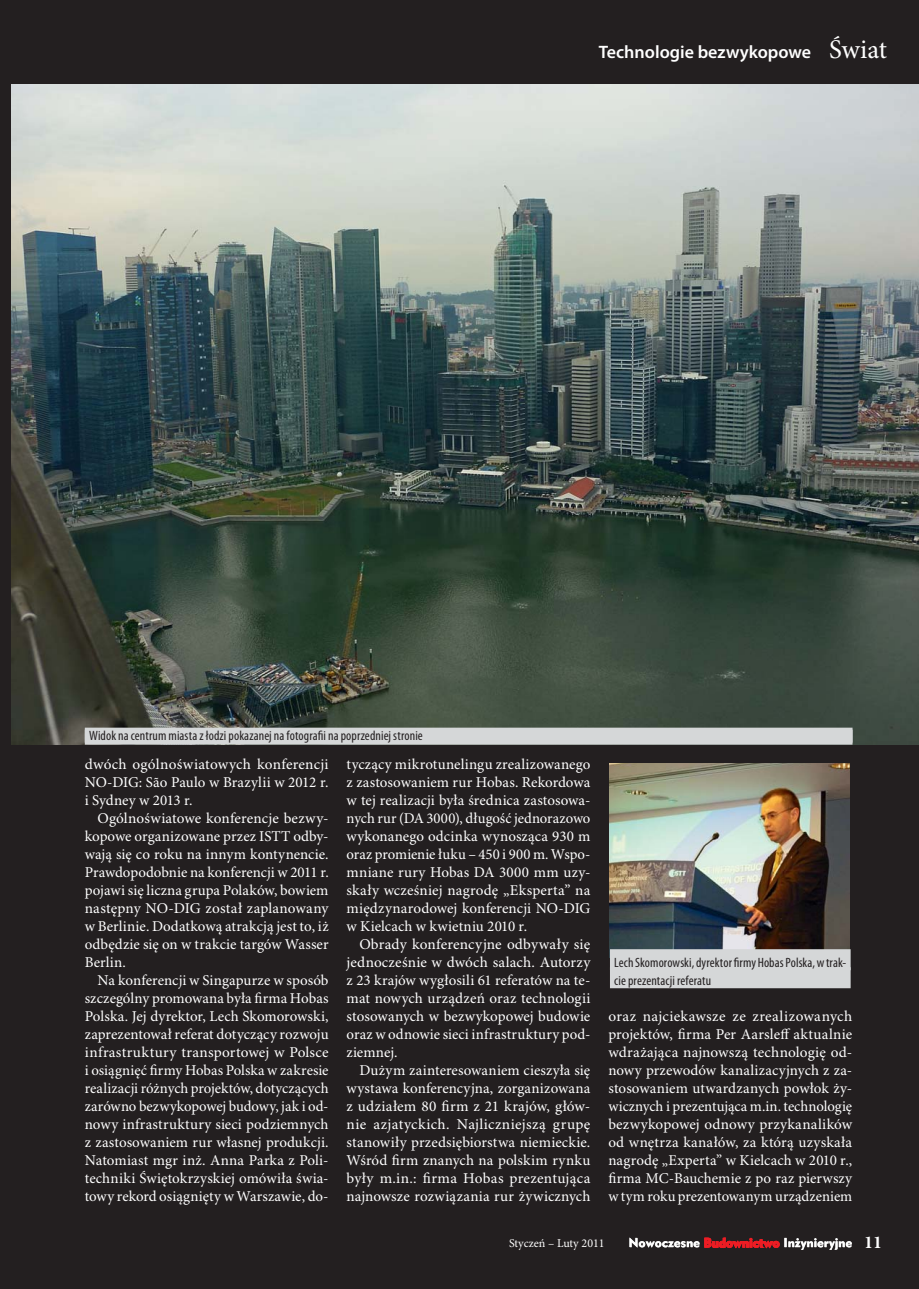
<style>
.page{position:relative;width:919px;height:1289px;background:#fff}
.page>*{position:absolute;margin:0;border:0;box-sizing:border-box;transform-origin:0 0}
.t1{font:600 18px "Myriad Pro";color:#fff}
.t2{font:15px/18px "Minion Pro";color:#fff;text-align:justify}
.t3{font:condensed 13.5px/18px "Myriad Pro";letter-spacing:.01em;color:#231f20}
.t4{font:12px "Geometr 415 Blk PL";color:#fff}
.t5{font:12px "Minion Pro";color:#fff}
.s1{font-family:"Minion Pro";font-weight:400;font-size:27px}
.s2{color:#ed1c24}
.s3{font-family:"Minion Pro";font-weight:700;font-size:18px}
</style>
<div class="page">
<div style="left:0;top:0;width:918px;height:1288px;background:#231f20"></div>
<svg style="left:629px;top:1237px;width:222px;height:12px"></svg>
<img style="left:12px;top:85px;width:906px;height:659px">
<div style="left:85px;top:729px;width:767px;height:15px;background:#d5d7d8"></div>
<div style="left:85px;top:727px;width:767px;height:15px;background:#d5d7d8"></div>
<img style="left:610px;top:763px;width:239px;height:186px">
<div style="left:610px;top:949px;width:240px;height:21px;background:#d5d7d8"></div>
<div style="left:610px;top:967px;width:240px;height:21px;background:#d5d7d8"></div>
<p class="t1" style="left:599px;top:45px;width:289px">Technologie bezwykopowe <span class="s1">Świat</span></p>
<p class="t3" style="left:89px;top:728px;width:335px">Widok na centrum miasta z łodzi pokazanej na fotografii na poprzedniej stronie</p>
<p class="t2" style="left:85px;top:756px;width:245px">dwóch ogólnoświatowych konferencji NO-DIG: São Paulo w Brazylii w 2012 r. i Sydney w 2013 r.</p>
<p class="t2" style="left:85px;top:810px;width:245px;text-indent:13px">Ogólnoświatowe konferencje bezwy&shy;kopowe organizowane przez ISTT odby&shy;wają się co roku na innym kontynencie.<br>Prawdopodobnie na konferencji w 2011 r. pojawi się liczna grupa Polaków, bowiem następny NO-DIG został zaplanowany w Berlinie. Dodatkową atrakcją jest to, iż odbędzie się on w trakcie targów Wasser Berlin.</p>
<p class="t2" style="left:85px;top:972px;width:245px;text-indent:13px">Na konferencji w Singapurze w sposób szczególny promowana była firma Hobas Polska. Jej dyrektor, Lech Skomorowski, zaprezentował referat dotyczący rozwoju infrastruktury transportowej w Polsce i osiągnięć firmy Hobas Polska w zakresie realizacji różnych projektów, dotyczących zarówno bezwykopowej budowy, jak i od&shy;nowy infrastruktury sieci podziemnych z zastosowaniem rur własnej produkcji.<br>Natomiast mgr inż. Anna Parka z Poli&shy;techniki Świętokrzyskiej omówiła świa&shy;towy rekord osiągnięty w Warszawie, do-</p>
<p class="t2" style="left:346px;top:756px;width:245px">tyczący mikrotunelingu zrealizowanego z zastosowaniem rur Hobas. Rekordowa w tej realizacji była średnica zastosowa&shy;nych rur (DA 3000), długość jednorazowo wykonanego odcinka wynosząca 930 m oraz promienie łuku – 450 i 900 m. Wspo&shy;mniane rury Hobas DA 3000 mm uzy&shy;skały wcześniej nagrodę „Eksperta” na międzynarodowej konferencji NO-DIG w Kielcach w kwietniu 2010 r.</p>
<p class="t2" style="left:346px;top:936px;width:245px;text-indent:13px">Obrady konferencyjne odbywały się jednocześnie w dwóch salach. Autorzy z 23 krajów wygłosili 61 referatów na te&shy;mat nowych urządzeń oraz technologii stosowanych w bezwykopowej budowie oraz w odnowie sieci infrastruktury pod&shy;ziemnej.</p>
<p class="t2" style="left:346px;top:1062px;width:245px;text-indent:13px">Dużym zainteresowaniem cieszyła się wystawa konferencyjna, zorganizowana z udziałem 80 firm z 21 krajów, głów&shy;nie azjatyckich. Najliczniejszą grupę stanowiły przedsiębiorstwa niemieckie.<br>Wśród firm znanych na polskim rynku były m.in.: firma Hobas prezentująca najnowsze rozwiązania rur żywicznych</p>
<p class="t3" style="left:614px;top:955px;width:234px">Lech Skomorowski, dyrektor firmy Hobas Polska, w trak&shy;cie prezentacji referatu</p>
<p class="t2" style="left:608px;top:1008px;width:245px">oraz najciekawsze ze zrealizowanych projektów, firma Per Aarsleff aktualnie wdrażająca najnowszą technologię od&shy;nowy przewodów kanalizacyjnych z za&shy;stosowaniem utwardzanych powłok ży&shy;wicznych i prezentująca m.in. technologię bezwykopowej odnowy przykanalików od wnętrza kanałów, za którą uzyskała nagrodę „Experta” w Kielcach w 2010 r., firma MC-Bauchemie z po raz pierwszy w tym roku prezentowanym urządzeniem</p>
<p class="t5" style="left:509px;top:1238px;width:97px">Styczeń – Luty 2011</p>
<p class="t4" style="left:628px;top:1236px;width:255px">Nowoczesne <span class="s2">Budownictwo</span> Inżynieryjne <span class="s3">11</span></p>
</div>
